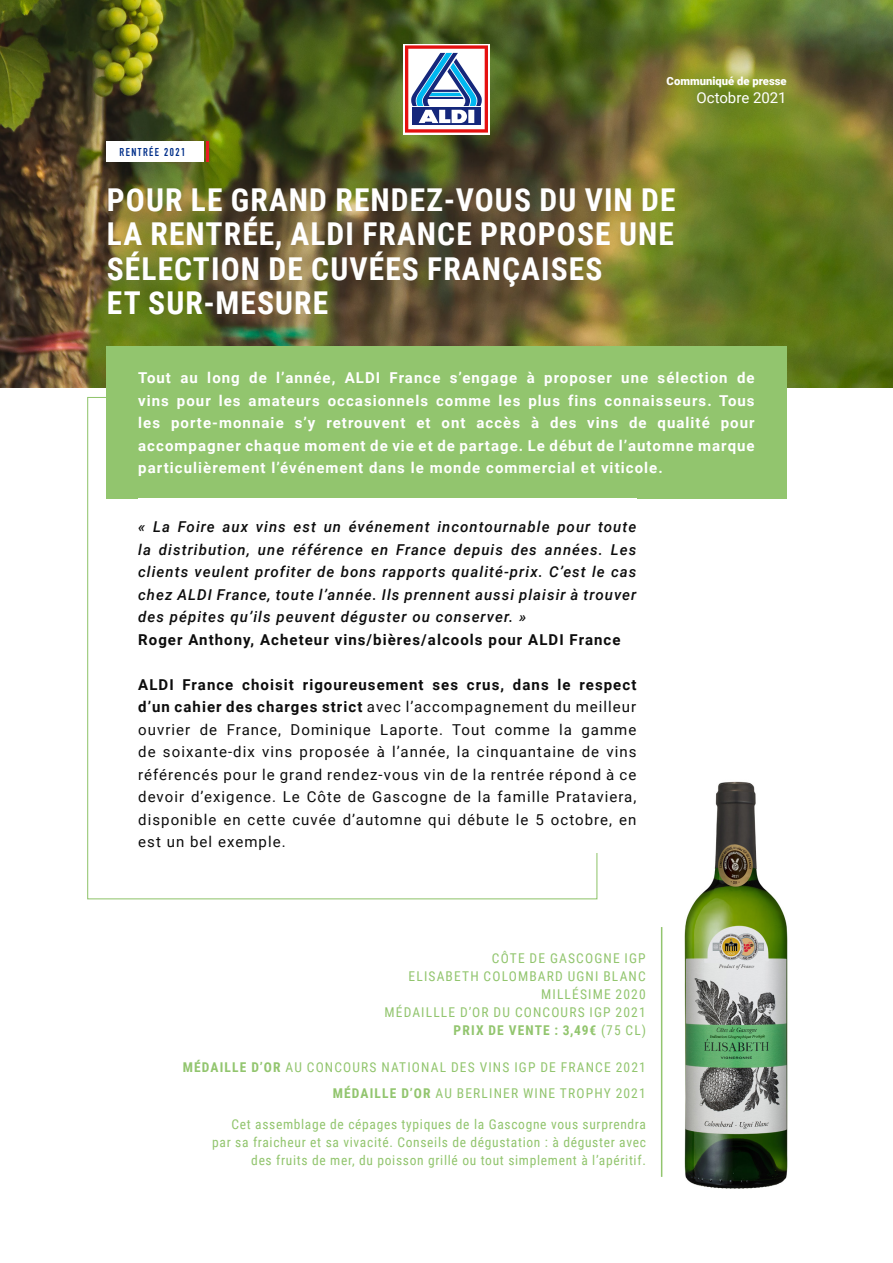
<style>
.page{position:relative;width:893px;height:1263px;background:#fff}
.page>*{position:absolute;margin:0;border:0;box-sizing:border-box;transform-origin:0 0}
.t1{font:700 31.5px/34.5px "Roboto Condensed";letter-spacing:.035em;color:#fff}
.t2{font:15px/22.5px "Roboto";letter-spacing:.07em;color:#0c0c0c;text-align:justify}
.t3{font:700 15px/22.5px "Roboto";letter-spacing:.07em;color:#fff;text-align:justify}
.t4{font:italic 500 15px/22.5px "Roboto";letter-spacing:.07em;color:#0c0c0c;text-align:justify}
.t5{font:700 15px "Roboto";letter-spacing:.07em;color:#0c0c0c}
.t6{font:15px "Roboto";color:#fff}
.t7{font:13.5px/18px "Roboto Condensed";letter-spacing:.085em;color:#92c56e;text-align:right}
.t8{font:13.5px/18px "Roboto Condensed";letter-spacing:.05em;color:#92c56e;text-align:right}
.t9{font:900 11.25px "Roboto";color:#fff}
.t10{font:700 11.25px "DIN Condensed";letter-spacing:.13em;color:#002f8a}
.s1{font-weight:700}
</style>
<div class="page">
<img style="left:0;top:0;width:893px;height:387px">
<div style="left:106px;top:347px;width:681px;height:152px;background:#92c56e"></div>
<img style="left:684px;top:781px;width:104px;height:408px">
<hr style="left:661px;top:927px;width:1px;height:250px;background:#92c56e">
<div style="left:106px;top:141px;width:98px;height:21px;background:#fff"></div>
<hr style="left:206px;top:141px;width:3px;height:21px;background:#e91b23">
<div style="left:403px;top:44px;width:87px;height:90px;background:#fff"></div>
<svg style="left:405px;top:45px;width:83px;height:88px"></svg>
<p class="t10" style="left:119px;top:144px;width:67px">RENTRÉE 2021</p>
<p class="t9" style="left:667px;top:73px;width:122px">Communiqué de presse</p>
<p class="t6" style="left:696px;top:87px;width:92px">Octobre 2021</p>
<h1 class="t1" style="left:107px;top:181px;width:570px">POUR LE GRAND RENDEZ-VOUS DU VIN DE<br>LA RENTRÉE, ALDI FRANCE PROPOSE UNE<br>SÉLECTION DE CUVÉES FRANÇAISES<br>ET SUR-MESURE</h1>
<p class="t3" style="left:138px;top:366px;width:618px">Tout au long de l’année, ALDI France s’engage à proposer une sélection de vins pour les amateurs occasionnels comme les plus fins connaisseurs. Tous les porte-monnaie s’y retrouvent et ont accès à des vins de qualité pour accompagner chaque moment de vie et de partage. Le début de l’automne marque particulièrement l’événement dans le monde commercial et viticole.</p>
<p class="t4" style="left:138px;top:515px;width:500px">« La Foire aux vins est un événement incontournable pour toute la distribution, une référence en France depuis des années. Les clients veulent profiter de bons rapports qualité-prix. C’est le cas chez ALDI France, toute l’année. Ils prennent aussi plaisir à trouver des pépites qu’ils peuvent déguster ou conserver. »</p>
<p class="t5" style="left:138px;top:629px;width:484px">Roger Anthony, Acheteur vins/bières/alcools pour ALDI France</p>
<p class="t2" style="left:138px;top:673px;width:500px"><span class="s1">ALDI France choisit rigoureusement ses crus, dans le respect d’un cahier des charges strict</span> avec l’accompagnement du meilleur ouvrier de France, Dominique Laporte. Tout comme la gamme de soixante-dix vins proposée à l’année, la cinquantaine de vins référencés pour le grand rendez-vous vin de la rentrée répond à ce devoir d’exigence. Le Côte de Gascogne de la famille Prataviera, disponible en cette cuvée d’automne qui débute le 5 octobre, en est un bel exemple.</p>
<p class="t7" style="left:384px;top:949px;width:263px">CÔTE DE GASCOGNE IGP<br>ELISABETH COLOMBARD UGNI BLANC<br>MILLÉSIME 2020<br>MÉDAILLLE D’OR DU CONCOURS IGP 2021<br><span class="s1">PRIX DE VENTE : 3,49€</span> (75 CL)</p>
<p class="t7" style="left:183px;top:1054px;width:464px;line-height:25.5px"><span class="s1">MÉDAILLE D’OR</span> AU CONCOURS NATIONAL DES VINS IGP DE FRANCE 2021<br><span class="s1">MÉDAILLE D’OR</span> AU BERLINER WINE TROPHY 2021</p>
<p class="t8" style="left:212px;top:1115px;width:435px">Cet assemblage de cépages typiques de la Gascogne vous surprendra par sa fraicheur et sa vivacité. Conseils de dégustation : à déguster avec des fruits de mer, du poisson grillé ou tout simplement à l’apéritif.</p>
</div>
